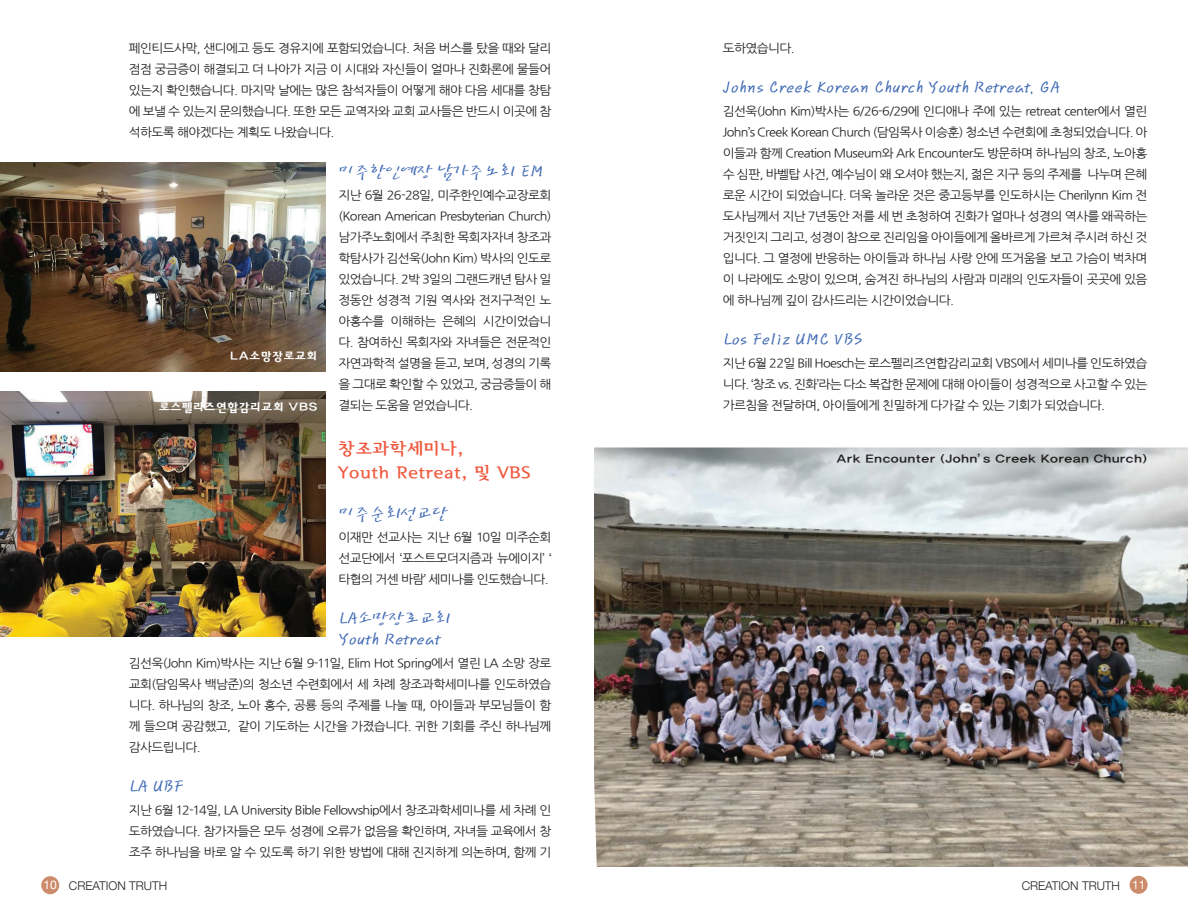
<style>
.page{position:relative;width:1188px;height:918px;background:#fff}
.page>*{position:absolute;margin:0;border:0;box-sizing:border-box;transform-origin:0 0}
.t1{font:18.3px/21px "San Bs B";letter-spacing:-.05em;color:#406ab4;scale:1.06 1}
.t2{font:16.95px/24px "Seoul Hangang EB";letter-spacing:.05em;color:#f0593e;scale:1.06 1}
.t3{font:12px/21px "Nanum Gothic";letter-spacing:-.05em;color:#231f20;text-align:justify;scale:1.06 1}
.t4{font:500 12px "Asia K Romeo";letter-spacing:-.05em;color:#231f20}
.t5{font:300 12px "Helvetica Neue";color:#231f20}
.t6{font:500 12px "Asia K Romeo";letter-spacing:-.05em;color:#fff}
.s1{font-weight:400;color:#fff}
</style>
<div class="page">
<div style="left:1130px;top:876px;width:18px;height:18px;background:#cc8c6c;border-radius:50%"></div>
<div style="left:41px;top:876px;width:18px;height:18px;background:#cc8c6c;border-radius:50%"></div>
<img style="left:594px;top:448px;width:594px;height:419px">
<img style="left:0;top:163px;width:326px;height:208px">
<img style="left:0;top:392px;width:326px;height:244px">
<p class="t3" style="left:129px;top:38px;width:400px">페인티드사막, 샌디에고 등도 경유지에 포함되었습니다. 처음 버스를 탔을 때와 달리 점점 궁금증이 해결되고 더 나아가 지금 이 시대와 자신들이 얼마나 진화론에 물들어 있는지 확인했습니다. 마지막 날에는 많은 참석자들이 어떻게 해야 다음 세대를 창탐 에 보낼 수 있는지 문의했습니다. 또한 모든 교역자와 교회 교사들은 반드시 이곳에 참 석하도록 해야겠다는 계획도 나왔습니다.</p>
<h1 class="t1" style="left:338px;top:162px;width:195px">미주한인예장 남가주노회 EM</h1>
<p class="t3" style="left:338px;top:185px;width:202px">지난 6월 26-28일, 미주한인예수교장로회 (Korean American Presbyterian Church) 남가주노회에서 주최한 목회자자녀 창조과 학탐사가 김선욱(John Kim) 박사의 인도로 있었습니다. 2박 3일의 그랜드캐년 탐사 일 정동안 성경적 기원 역사와 전지구적인 노 아홍수를 이해하는 은혜의 시간이었습니 다. 참여하신 목회자와 자녀들은 전문적인 자연과학적 설명을 듣고, 보며, 성경의 기록 을 그대로 확인할 수 있었고, 궁금증들이 해 결되는 도움을 얻었습니다.</p>
<h2 class="t2" style="left:338px;top:436px;width:183px">창조과학세미나,<br>Youth Retreat, 및 VBS</h2>
<h1 class="t1" style="left:338px;top:504px;width:105px">미주순회선교단</h1>
<p class="t3" style="left:338px;top:527px;width:202px">이재만 선교사는 지난 6월 10일 미주순회 선교단에서 ‘포스트모더지즘과 뉴에이지’ ‘ 타협의 거센 바람’ 세미나를 인도했습니다.</p>
<h1 class="t1" style="left:338px;top:609px;width:108px">LA소망장로교회<br>Youth Retreat</h1>
<p class="t3" style="left:129px;top:653px;width:400px">김선욱(John Kim)박사는 지난 6월 9-11일, Elim Hot Spring에서 열린 LA 소망 장로 교회(담임목사 백남준)의 청소년 수련회에서 세 차례 창조과학세미나를 인도하였습 니다. 하나님의 창조, 노아 홍수, 공룡 등의 주제를 나눌 때, 아이들과 부모님들이 함 께 들으며 공감했고, 같이 기도하는 시간을 가졌습니다. 귀한 기회를 주신 하나님께 감사드립니다.</p>
<h1 class="t1" style="left:129px;top:777px;width:53px">LA UBF</h1>
<p class="t3" style="left:129px;top:800px;width:400px">지난 6월 12-14일, LA University Bible Fellowship에서 창조과학세미나를 세 차례 인 도하였습니다. 참가자들은 모두 성경에 오류가 없음을 확인하며, 자녀들 교육에서 창 조주 하나님을 바로 알 수 있도록 하기 위한 방법에 대해 진지하게 의논하며, 함께 기</p>
<p class="t6" style="left:230px;top:350px;width:89px">LA소망장로교회</p>
<p class="t6" style="left:158px;top:401px;width:161px">로스펠리즈연합감리교회 VBS</p>
<p class="t3" style="left:723px;top:38px;width:69px">도하였습니다.</p>
<h1 class="t1" style="left:723px;top:78px;width:320px">Johns Creek Korean Church Youth Retreat, GA</h1>
<p class="t3" style="left:723px;top:101px;width:402px">김선욱(John Kim)박사는 6/26-6/29에 인디애나 주에 있는 retreat center에서 열린 John’s Creek Korean Church (담임목사 이승훈) 청소년 수련회에 초청되었습니다. 아 이들과 함께 Creation Museum와 Ark Encounter도 방문하며 하나님의 창조, 노아홍 수 심판, 바벨탑 사건, 예수님이 왜 오셔야 했는지, 젊은 지구 등의 주제를 나누며 은혜 로운 시간이 되었습니다. 더욱 놀라운 것은 중고등부를 인도하시는 Cherilynn Kim 전 도사님께서 지난 7년동안 저를 세 번 초청하여 진화가 얼마나 성경의 역사를 왜곡하는 거짓인지 그리고, 성경이 참으로 진리임을 아이들에게 올바르게 가르쳐 주시려 하신 것 입니다. 그 열정에 반응하는 아이들과 하나님 사랑 안에 뜨거움을 보고 가슴이 벅차며 이 나라에도 소망이 있으며, 숨겨진 하나님의 사람과 미래의 인도자들이 곳곳에 있음 에 하나님께 깊이 감사드리는 시간이었습니다.</p>
<h1 class="t1" style="left:723px;top:330px;width:134px">Los Feliz UMC VBS</h1>
<p class="t3" style="left:723px;top:353px;width:402px">지난 6월 22일 Bill Hoesch는 로스펠리즈연합감리교회 VBS에서 세미나를 인도하였습 니다. ‘창조 vs. 진화’라는 다소 복잡한 문제에 대해 아이들이 성경적으로 사고할 수 있는 가르침을 전달하며, 아이들에게 친밀하게 다가갈 수 있는 기회가 되었습니다.</p>
<p class="t4" style="left:836px;top:453px;width:313px">Ark Encounter (John’s Creek Korean Church)</p>
<p class="t5" style="left:44px;top:878px;width:125px"><span class="s1">10</span> CREATION TRUTH</p>
<p class="t5" style="left:1022px;top:878px;width:125px">CREATION TRUTH <span class="s1">11</span></p>
</div>
